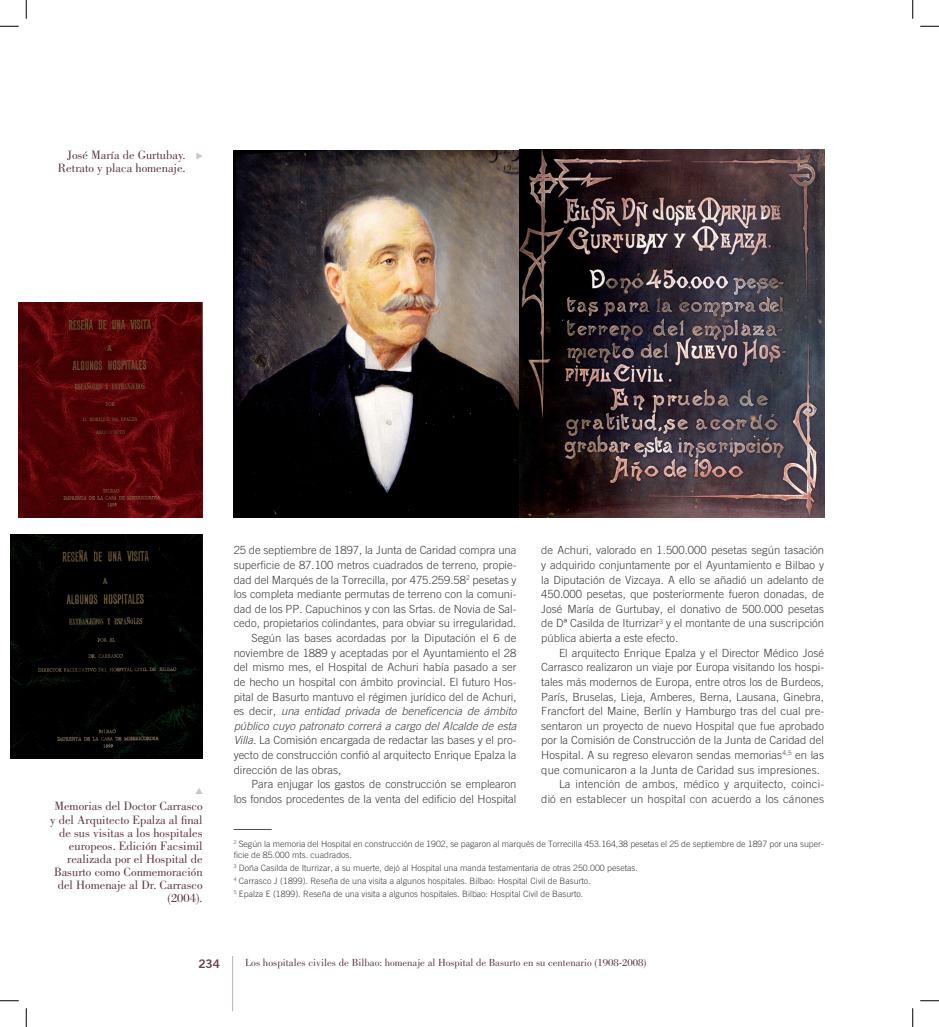
<style>
.page{position:relative;width:939px;height:1027px;background:#fff}
.page>*{position:absolute;margin:0;border:0;box-sizing:border-box;transform-origin:0 0}
._04_Pie_de_Foto_ok{font:12.5px/13.1px "Bodoni";color:#5e3744;text-align:right}
.t1{font:11.88px "Trade Gothic Bold Two";color:#6a454e}
._00_texto_corrido{font:300 11.25px/14.6px "Trade Gothic";color:#3e3e3f;text-align:justify}
.t2{font:10.62px "Bodoni";color:#5e3744}
.pie_superindice{font:300 8.75px/10.2px "Trade Gothic";color:#3e3e3f}
.s1{font-style:italic}
</style>
<div class="page">
<hr style="left:232px;top:956px;width:1px;height:55px;background:#c0aeaf">
<img style="left:234px;top:150px;width:287px;height:368px">
<img style="left:519px;top:150px;width:304px;height:367px">
<img style="left:10px;top:534px;width:193px;height:225px">
<img style="left:19px;top:302px;width:184px;height:216px">
<hr style="left:234px;top:829px;width:38px;height:1px;background:#4b4c4d">
<svg style="left:196px;top:152px;width:7px;height:8px"></svg>
<svg style="left:195px;top:788px;width:8px;height:6px"></svg>
<svg style="left:0;top:25px;width:19px;height:2px"></svg>
<svg style="left:920px;top:25px;width:18px;height:2px"></svg>
<svg style="left:0;top:1000px;width:19px;height:1px"></svg>
<svg style="left:920px;top:1000px;width:18px;height:1px"></svg>
<svg style="left:25px;top:0;width:2px;height:19px"></svg>
<svg style="left:25px;top:1008px;width:2px;height:19px"></svg>
<svg style="left:912px;top:0;width:1px;height:19px"></svg>
<svg style="left:912px;top:1008px;width:1px;height:19px"></svg>
<p class="_04_Pie_de_Foto_ok" style="left:58px;top:148px;width:129px">José María de Gurtubay.<br>Retrato y placa homenaje.</p>
<p class="_04_Pie_de_Foto_ok" style="left:50px;top:800px;width:154px">Memorias del Doctor Carrasco y del Arquitecto Epalza al final de sus visitas a los hospitales europeos. Edición Facsimil realizada por el Hospital de<br>Basurto como Conmemoración del Homenaje al Dr. Carrasco (2004).</p>
<p class="_00_texto_corrido" style="left:234px;top:543px;width:284px">25 de septiembre de 1897, la Junta de Caridad compra una superficie de 87.100 metros cuadrados de terreno, propie&shy;dad del Marqués de la Torrecilla, por 475.259.58<sup>2</sup> pesetas y los completa mediante permutas de terreno con la comuni&shy;dad de los PP. Capuchinos y con las Srtas. de Novia de Sal&shy;cedo, propietarios colindantes, para obviar su irregularidad.</p>
<p class="_00_texto_corrido" style="left:234px;top:631px;width:284px;text-indent:18px">Según las bases acordadas por la Diputación el 6 de noviembre de 1889 y aceptadas por el Ayuntamiento el 28 del mismo mes, el Hospital de Achuri había pasado a ser de hecho un hospital con ámbito provincial. El futuro Hos&shy;pital de Basurto mantuvo el régimen jurídico del de Achuri, es decir, <span class="s1">una entidad privada de beneficencia de ámbito público cuyo patronato correrá a cargo del Alcalde de esta Villa.</span> La Comisión encargada de redactar las bases y el pro&shy;yecto de construcción confió al arquitecto Enrique Epalza la dirección de las obras,</p>
<p class="_00_texto_corrido" style="left:234px;top:777px;width:284px;text-align:right">Para enjugar los gastos de construcción se emplearon<br>los fondos procedentes de la venta del edificio del Hospital</p>
<p class="_00_texto_corrido" style="left:541px;top:543px;width:284px">de Achuri, valorado en 1.500.000 pesetas según tasación y adquirido conjuntamente por el Ayuntamiento e Bilbao y la Diputación de Vizcaya. A ello se añadió un adelanto de 450.000 pesetas, que posteriormente fueron donadas, de José María de Gurtubay, el donativo de 500.000 pesetas de Dª Casilda de Iturrizar<sup>3</sup> y el montante de una suscripción pública abierta a este efecto.</p>
<p class="_00_texto_corrido" style="left:541px;top:645px;width:284px;text-indent:18px">El arquitecto Enrique Epalza y el Director Médico José Carrasco realizaron un viaje por Europa visitando los hospi&shy;tales más modernos de Europa, entre otros los de Burdeos, París, Bruselas, Lieja, Amberes, Berna, Lausana, Ginebra, Francfort del Maine, Berlín y Hamburgo tras del cual pre&shy;sentaron un proyecto de nuevo Hospital que fue aprobado por la Comisión de Construcción de la Junta de Caridad del Hospital. A su regreso elevaron sendas memorias<sup>4,5</sup> en las que comunicaron a la Junta de Caridad sus impresiones.</p>
<p class="_00_texto_corrido" style="left:541px;top:777px;width:284px;text-align:right">La intención de ambos, médico y arquitecto, coinci-<br>dió en establecer un hospital con acuerdo a los cánones</p>
<p class="pie_superindice" style="left:234px;top:839px;width:591px"><sup>2</sup> Según la memoria del Hospital en construcción de 1902, se pagaron al marqués de Torrecilla 453.164,38 pesetas el 25 de septiembre de 1897 por una super&shy;ficie de 85.000 mts. cuadrados.</p>
<p class="pie_superindice" style="left:234px;top:862px;width:405px"><sup>3</sup> Doña Casilda de Iturrizar, a su muerte, dejó al Hospital una manda testamentaria de otras 250.000 pesetas.</p>
<p class="pie_superindice" style="left:234px;top:875px;width:358px"><sup>4</sup> Carrasco J (1899). Reseña de una visita a algunos hospitales. Bilbao: Hospital Civil de Basurto.</p>
<p class="pie_superindice" style="left:234px;top:889px;width:351px"><sup>5</sup> Epalza E (1899). Reseña de una visita a algunos hospitales. Bilbao: Hospital Civil de Basurto.</p>
<p class="t1" style="left:198px;top:956px;width:23px">234</p>
<p class="t2" style="left:245px;top:957px;width:403px">Los hospitales civiles de Bilbao: homenaje al Hospital de Basurto en su centenario (1908-2008)</p>
</div>
